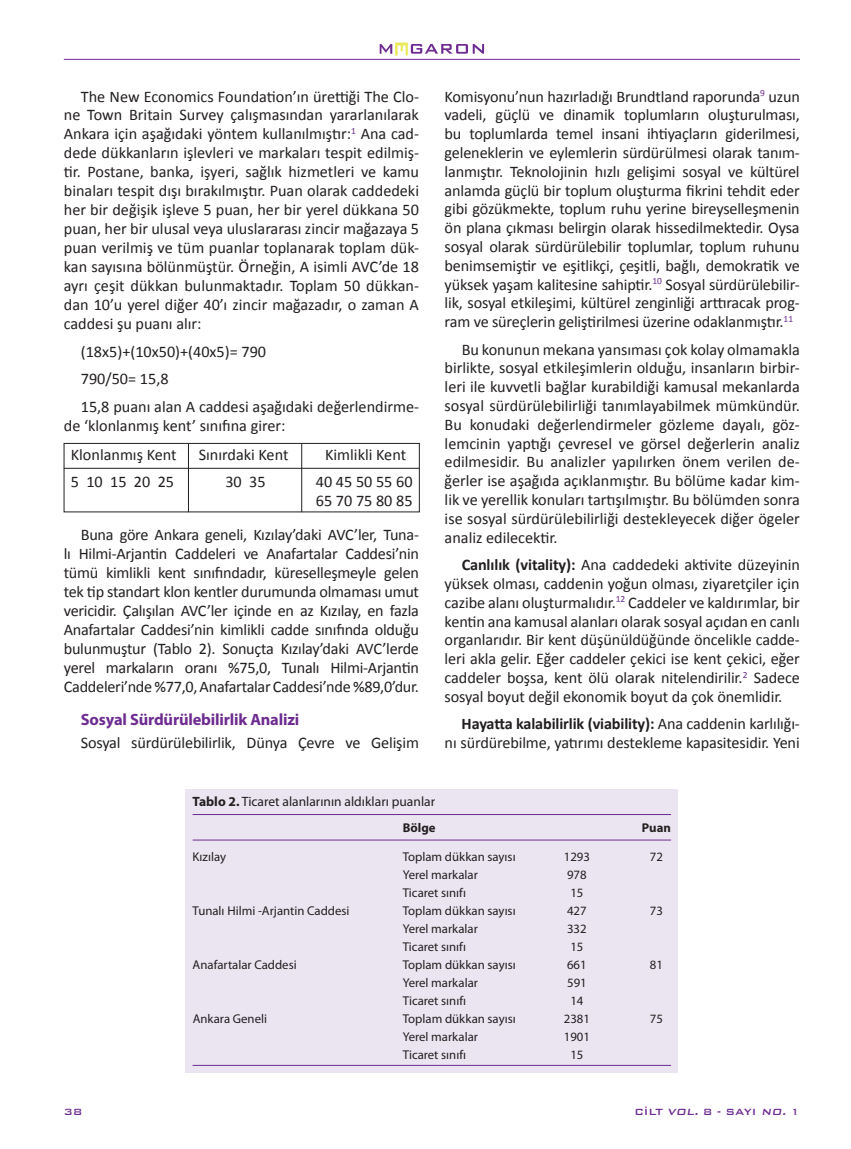
<style>
.page{position:relative;width:851px;height:1149px;background:#fff}
.page>*{position:absolute;margin:0;border:0;box-sizing:border-box;transform-origin:0 0}
.t1{font:700 16.35px "Myriad Pro";letter-spacing:-.01em;color:#6e2c91}
.t2{font:16.2px/18.8px "Calibri";letter-spacing:-.005em;color:#231f20;text-align:justify}
.t3{font:13.5px "Myriad Pro";color:#231f20}
.t4{font:12.75px "Myriad Pro";color:#231f20}
.t5{font:700 12.75px "Myriad Pro";color:#231f20}
.t6{font:500 12px "Bank Gothic BT";color:#6e2c91}
.s1{font-weight:700}
.s2{font-style:italic}
</style>
<div class="page">
<svg style="left:379px;top:43px;width:105px;height:13px"></svg>
<hr style="left:64px;top:59px;width:735px;height:1px;background:#6e2c91">
<div style="left:185px;top:788px;width:493px;height:283px;background:#ebe5f1"></div>
<hr style="left:192px;top:814px;width:479px;height:1px;background:#6e2c91">
<hr style="left:192px;top:839px;width:479px;height:1px;background:#6e2c91">
<hr style="left:192px;top:1064px;width:479px;height:1px;background:#6e2c91">
<div style="left:64px;top:443px;width:355px;height:69px;border:1px solid #231f20"></div>
<hr style="left:188px;top:443px;width:1px;height:69px;background:#231f20">
<hr style="left:64px;top:468px;width:355px;height:1px;background:#231f20">
<hr style="left:301px;top:443px;width:1px;height:69px;background:#231f20">
<p class="t2" style="left:64px;top:87px;width:357px;text-indent:17px">The New Economics Foundation’ın ürettiği The Clo&shy;ne Town Britain Survey çalışmasından yararlanılarak Ankara için aşağıdaki yöntem kullanılmıştır:<sup>1</sup> Ana cad&shy;dede dükkanların işlevleri ve markaları tespit edilmiş&shy;tir. Postane, banka, işyeri, sağlık hizmetleri ve kamu binaları tespit dışı bırakılmıştır. Puan olarak caddedeki her bir değişik işleve 5 puan, her bir yerel dükkana 50 puan, her bir ulusal veya uluslararası zincir mağazaya 5 puan verilmiş ve tüm puanlar toplanarak toplam dük&shy;kan sayısına bölünmüştür. Örneğin, A isimli AVC’de 18 ayrı çeşit dükkan bulunmaktadır. Toplam 50 dükkan&shy;dan 10’u yerel diğer 40’ı zincir mağazadır, o zaman A caddesi şu puanı alır:</p>
<p class="t2" style="left:81px;top:337px;width:339px;line-height:27.5px;text-align:left">(18x5)+(10x50)+(40x5)= 790<br>790/50= 15,8<br>15,8 puanı alan A caddesi aşağıdaki değerlendirme-</p>
<p class="t2" style="left:64px;top:416px;width:223px">de ‘klonlanmış kent’ sınıfına girer:</p>
<p class="t2" style="left:71px;top:445px;width:107px">Klonlanmış Kent</p>
<p class="t2" style="left:199px;top:445px;width:91px">Sınırdaki Kent</p>
<p class="t2" style="left:325px;top:445px;width:82px">Kimlikli Kent</p>
<p class="t2" style="left:71px;top:472px;width:105px">5 10 15 20 25</p>
<p class="t2" style="left:225px;top:472px;width:42px">30 35</p>
<p class="t2" style="left:316px;top:472px;width:98px">40 45 50 55 60<br>65 70 75 80 85</p>
<p class="t2" style="left:64px;top:525px;width:356px;text-indent:17px">Buna göre Ankara geneli, Kızılay’daki AVC’ler, Tuna&shy;lı Hilmi-Arjantin Caddeleri ve Anafartalar Caddesi’nin tümü kimlikli kent sınıfındadır, küreselleşmeyle gelen tek tip standart klon kentler durumunda olmaması umut vericidir. Çalışılan AVC’ler içinde en az Kızılay, en fazla Anafartalar Caddesi’nin kimlikli cadde sınıfında olduğu bulunmuştur (Tablo 2). Sonuçta Kızılay’daki AVC’lerde yerel markaların oranı %75,0, Tunalı Hilmi-Arjantin Caddeleri’nde %77,0, Anafartalar Caddesi’nde %89,0’dur.</p>
<p class="t1" style="left:81px;top:709px;width:220px">Sosyal Sürdürülebilirlik Analizi</p>
<p class="t2" style="left:81px;top:733px;width:339px">Sosyal sürdürülebilirlik, Dünya Çevre ve Gelişim</p>
<p class="t2" style="left:444px;top:87px;width:357px">Komisyonu’nun hazırladığı Brundtland raporunda<sup>9</sup> uzun vadeli, güçlü ve dinamik toplumların oluşturulması, bu toplumlarda temel insani ihtiyaçların giderilmesi, geleneklerin ve eylemlerin sürdürülmesi olarak tanım&shy;lanmıştır. Teknolojinin hızlı gelişimi sosyal ve kültürel anlamda güçlü bir toplum oluşturma fikrini tehdit eder gibi gözükmekte, toplum ruhu yerine bireyselleşmenin ön plana çıkması belirgin olarak hissedilmektedir. Oysa sosyal olarak sürdürülebilir toplumlar, toplum ruhunu benimsemiştir ve eşitlikçi, çeşitli, bağlı, demokratik ve yüksek yaşam kalitesine sahiptir.<sup>10</sup> Sosyal sürdürülebilir&shy;lik, sosyal etkileşimi, kültürel zenginliği arttıracak prog&shy;ram ve süreçlerin geliştirilmesi üzerine odaklanmıştır.<sup>11</sup></p>
<p class="t2" style="left:444px;top:340px;width:357px;text-indent:17px">Bu konunun mekana yansıması çok kolay olmamakla birlikte, sosyal etkileşimlerin olduğu, insanların birbir&shy;leri ile kuvvetli bağlar kurabildiği kamusal mekanlarda sosyal sürdürülebilirliği tanımlayabilmek mümkündür.<br>Bu konudaki değerlendirmeler gözleme dayalı, göz&shy;lemcinin yaptığı çevresel ve görsel değerlerin analiz edilmesidir. Bu analizler yapılırken önem verilen de&shy;ğerler ise aşağıda açıklanmıştır. Bu bölüme kadar kim&shy;lik ve yerellik konuları tartışılmıştır. Bu bölümden sonra ise sosyal sürdürülebilirliği destekleyecek diğer ögeler analiz edilecektir.</p>
<p class="t2" style="left:444px;top:555px;width:357px;text-indent:17px"><span class="s1">Canlılık (vitality):</span> Ana caddedeki aktivite düzeyinin yüksek olması, caddenin yoğun olması, ziyaretçiler için cazibe alanı oluşturmalıdır.<sup>12</sup> Caddeler ve kaldırımlar, bir kentin ana kamusal alanları olarak sosyal açıdan en canlı organlarıdır. Bir kent düşünüldüğünde öncelikle cadde&shy;leri akla gelir. Eğer caddeler çekici ise kent çekici, eğer caddeler boşsa, kent ölü olarak nitelendirilir.<sup>2</sup> Sadece sosyal boyut değil ekonomik boyut da çok önemlidir.</p>
<p class="t2" style="left:444px;top:714px;width:357px;text-align:right"><span class="s1">Hayatta kalabilirlik (viability):</span> Ana caddenin karlılığı-<br>nı sürdürebilme, yatırımı destekleme kapasitesidir. Yeni</p>
<p class="t3" style="left:192px;top:794px;width:244px"><span class="s1">Tablo 2.</span> Ticaret alanlarının aldıkları puanlar</p>
<p class="t5" style="left:402px;top:820px;width:34px">Bölge</p>
<p class="t5" style="left:642px;top:820px;width:30px">Puan</p>
<p class="t4" style="left:192px;top:849px;width:35px">Kızılay</p>
<p class="t4" style="left:402px;top:849px;width:114px">Toplam dükkan sayısı</p>
<p class="t4" style="left:563px;top:849px;width:28px">1293</p>
<p class="t4" style="left:649px;top:849px;width:15px">72</p>
<p class="t4" style="left:402px;top:867px;width:77px">Yerel markalar</p>
<p class="t4" style="left:567px;top:867px;width:21px">978</p>
<p class="t4" style="left:402px;top:885px;width:65px">Ticaret sınıfı</p>
<p class="t4" style="left:570px;top:885px;width:15px">15</p>
<p class="t4" style="left:192px;top:903px;width:158px">Tunalı Hilmi -Arjantin Caddesi</p>
<p class="t4" style="left:402px;top:903px;width:114px">Toplam dükkan sayısı</p>
<p class="t4" style="left:567px;top:903px;width:21px">427</p>
<p class="t4" style="left:649px;top:903px;width:15px">73</p>
<p class="t4" style="left:403px;top:921px;width:77px">Yerel markalar</p>
<p class="t4" style="left:567px;top:921px;width:21px">332</p>
<p class="t4" style="left:403px;top:939px;width:65px">Ticaret sınıfı</p>
<p class="t4" style="left:570px;top:939px;width:15px">15</p>
<p class="t4" style="left:193px;top:957px;width:106px">Anafartalar Caddesi</p>
<p class="t4" style="left:403px;top:957px;width:114px">Toplam dükkan sayısı</p>
<p class="t4" style="left:567px;top:957px;width:21px">661</p>
<p class="t4" style="left:649px;top:957px;width:15px">81</p>
<p class="t4" style="left:403px;top:975px;width:77px">Yerel markalar</p>
<p class="t4" style="left:567px;top:975px;width:21px">591</p>
<p class="t4" style="left:403px;top:993px;width:65px">Ticaret sınıfı</p>
<p class="t4" style="left:570px;top:993px;width:15px">14</p>
<p class="t4" style="left:193px;top:1011px;width:76px">Ankara Geneli</p>
<p class="t4" style="left:403px;top:1011px;width:114px">Toplam dükkan sayısı</p>
<p class="t4" style="left:563px;top:1011px;width:28px">2381</p>
<p class="t4" style="left:649px;top:1011px;width:15px">75</p>
<p class="t4" style="left:403px;top:1029px;width:77px">Yerel markalar</p>
<p class="t4" style="left:563px;top:1029px;width:28px">1901</p>
<p class="t4" style="left:403px;top:1047px;width:65px">Ticaret sınıfı</p>
<p class="t4" style="left:570px;top:1047px;width:15px">15</p>
<p class="t6" style="left:64px;top:1104px;width:20px">38</p>
<p class="t6" style="left:634px;top:1104px;width:167px">CİLT <span class="s2">VOL.</span> 8 - SAYI <span class="s2">NO.</span> 1</p>
</div>
